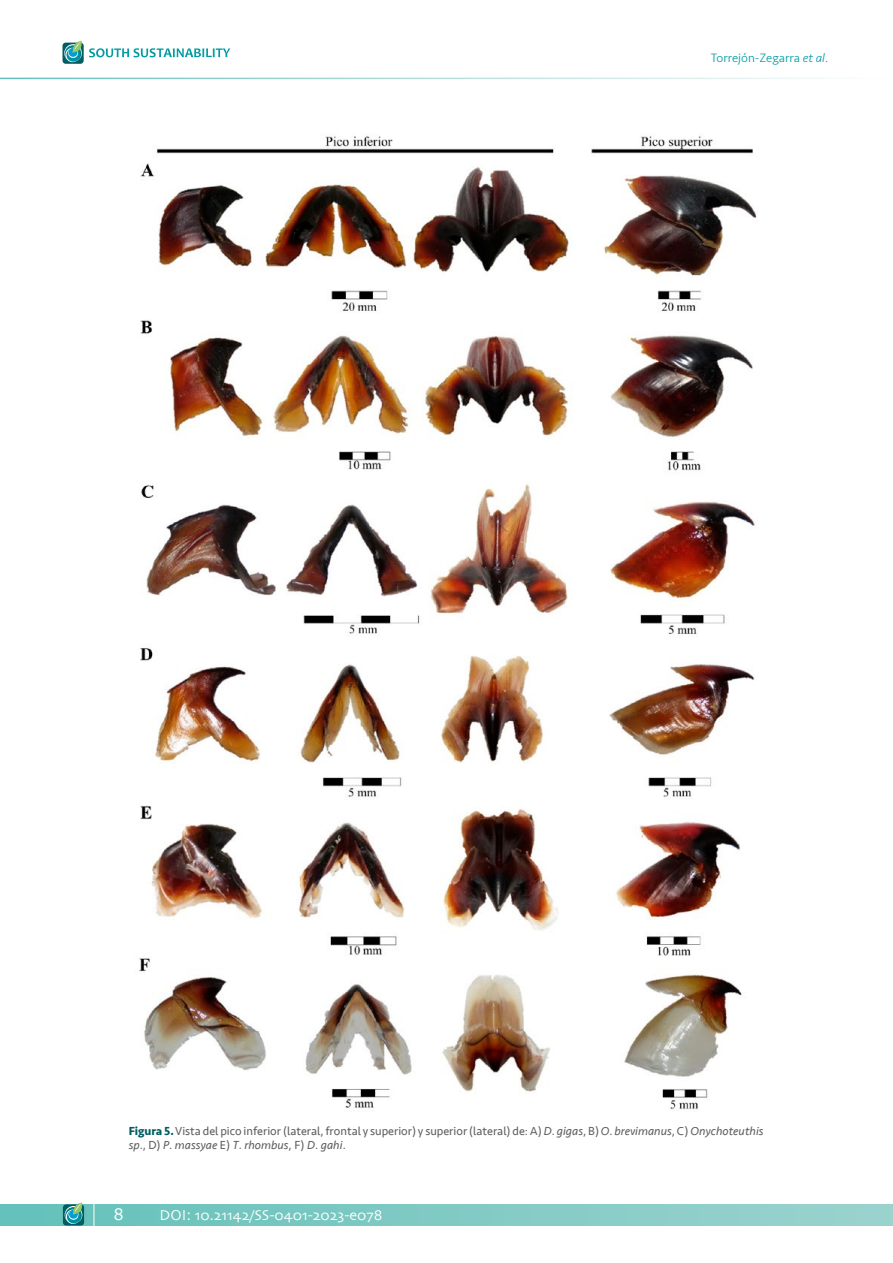
<style>
.page{position:relative;width:893px;height:1263px;background:#fff}
.page>*{position:absolute;margin:0;border:0;box-sizing:border-box;transform-origin:0 0}
.t1{font:18px "Skia";color:#fff}
.t2{font:15px "Skia";color:#fff}
.t3{font:300 12.75px "Seravek";color:#009ca3}
.t4{font:12px/14.4px "Seravek";color:#5f6060}
.s1{font-style:italic}
.s2{font-weight:700;color:#005d62}
</style>
<div class="page">
<div style="left:0;top:1204px;width:893px;height:21px;background:linear-gradient(to right,#64c0ba,#9cd3ce)"></div>
<div style="left:63px;top:43px;width:21px;height:21px;background:#005d62;border-radius:3px"></div>
<svg style="left:64px;top:41px;width:18px;height:21px"></svg>
<svg style="left:89px;top:48px;width:141px;height:9px"></svg>
<svg style="left:63px;top:1204px;width:21px;height:21px"></svg>
<svg style="left:65px;top:1202px;width:18px;height:22px"></svg>
<svg style="left:94px;top:1204px;width:1px;height:22px"></svg>
<img style="left:139px;top:136px;width:618px;height:974px">
<p class="t3" style="left:711px;top:50px;width:119px">Torrejón-Zegarra <span class="s1">et al</span>.</p>
<p class="t4" style="left:129px;top:1123px;width:636px"><span class="s2">Figura 5.</span> Vista del pico inferior (lateral, frontal y superior) y superior (lateral) de: A) <span class="s1">D</span>. <span class="s1">gigas</span>, B) <span class="s1">O</span>. <span class="s1">brevimanus</span>, C) <span class="s1">Onychoteuthis sp</span>., D) <span class="s1">P</span>. <span class="s1">massyae</span> E) <span class="s1">T</span>. <span class="s1">rhombus</span>, F) <span class="s1">D</span>. <span class="s1">gahi</span>.</p>
<h1 class="t1" style="left:113px;top:1203px;width:12px">8</h1>
<p class="t2" style="left:159px;top:1206px;width:225px">DOI: 10.21142/SS-0401-2023-e078</p>
</div>
